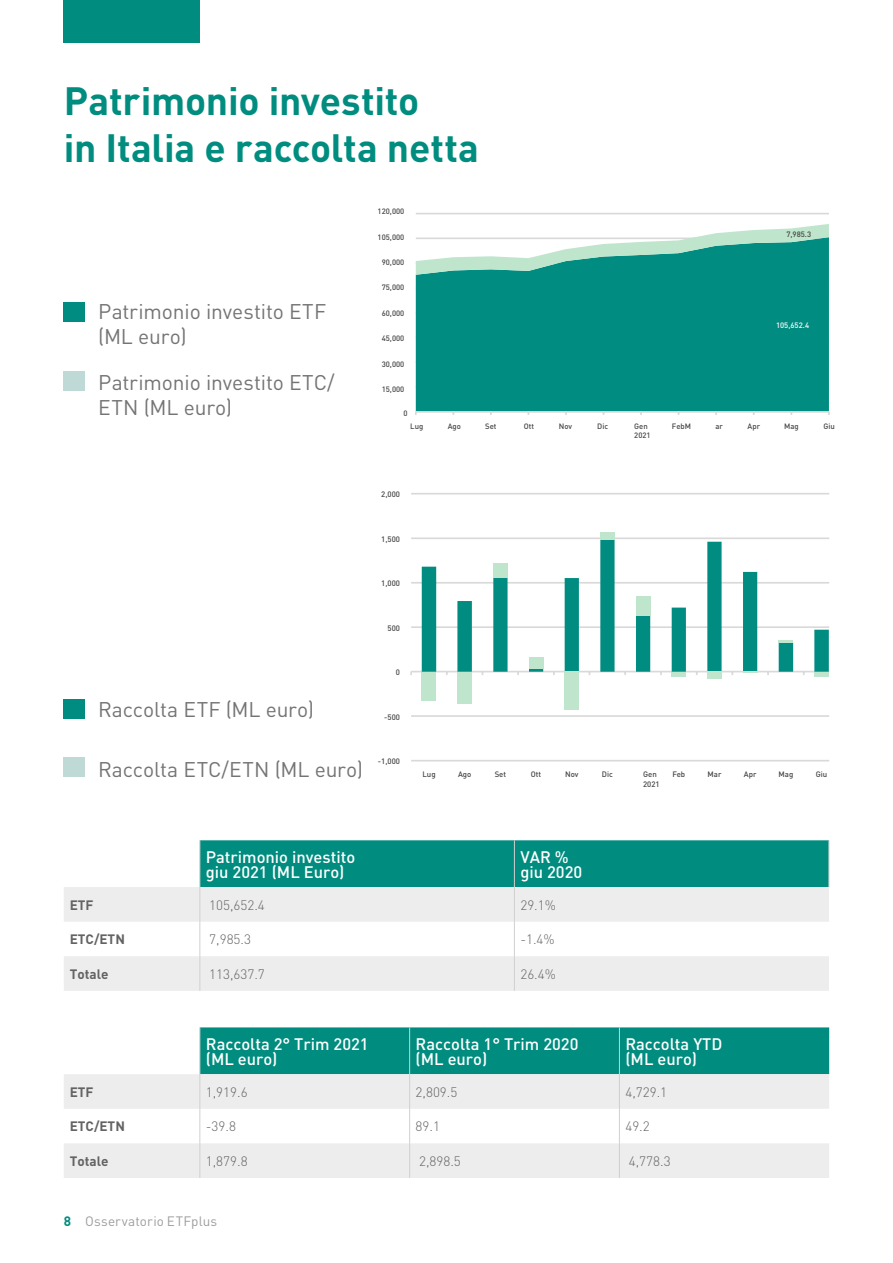
<style>
.page{position:relative;width:893px;height:1263px;background:#fff}
.page>*{position:absolute;margin:0;border:0;box-sizing:border-box;transform-origin:0 0}
.t1{font:700 39px/46.8px "DIN Pro";letter-spacing:-.005em;color:#008d7f}
.t2{font:21px/25.2px "DIN Pro";letter-spacing:-.005em;color:#747474}
.t3{font:500 16.5px/15px "DIN Pro";color:#fff}
.t4{font:300 13.5px "DIN Pro";color:#646363}
.t5{font:700 13.5px "DIN Pro";color:#646363}
.t6{font:13.5px "DIN Pro";letter-spacing:.015em;color:#9d9d9c}
.t7{font:500 7.8px/9.3px "DIN Pro";color:#454545}
.t8{font:500 7.65px/9.3px "DIN Pro";color:#454545}
.t9{font:500 7.65px "DIN Pro";color:#fff}
.s1{font-weight:700;color:#008d7f}
</style>
<div class="page">
<hr style="left:416px;top:213px;width:413px;height:1px;background:#d9d9d9">
<div style="left:416px;top:275px;width:413px;height:136px;background:#008c80"></div>
<svg style="left:416px;top:224px;width:413px;height:51px"></svg>
<hr style="left:416px;top:411px;width:413px;height:2px;background:#d9d9d9">
<hr style="left:411px;top:760px;width:418px;height:1px;background:#d9d9d9">
<hr style="left:411px;top:715px;width:418px;height:2px;background:#d9d9d9">
<hr style="left:411px;top:626px;width:418px;height:2px;background:#d9d9d9">
<hr style="left:411px;top:582px;width:418px;height:2px;background:#d9d9d9">
<hr style="left:411px;top:537px;width:418px;height:2px;background:#d9d9d9">
<hr style="left:411px;top:493px;width:418px;height:1px;background:#d9d9d9">
<hr style="left:411px;top:671px;width:418px;height:1px;background:#d9d9d9">
<svg style="left:422px;top:540px;width:407px;height:132px"></svg>
<div style="left:422px;top:672px;width:14px;height:28px;background:#bfe6cc"></div>
<div style="left:457px;top:672px;width:15px;height:31px;background:#bfe6cc"></div>
<div style="left:493px;top:564px;width:15px;height:14px;background:#bfe6cc"></div>
<div style="left:529px;top:657px;width:14px;height:12px;background:#bfe6cc"></div>
<div style="left:565px;top:672px;width:14px;height:38px;background:#bfe6cc"></div>
<div style="left:600px;top:532px;width:15px;height:8px;background:#bfe6cc"></div>
<div style="left:636px;top:596px;width:14px;height:20px;background:#bfe6cc"></div>
<hr style="left:672px;top:672px;width:14px;height:4px;background:#bfe6cc">
<div style="left:707px;top:672px;width:15px;height:7px;background:#bfe6cc"></div>
<svg style="left:743px;top:672px;width:14px;height:1px"></svg>
<hr style="left:779px;top:640px;width:14px;height:3px;background:#bfe6cc">
<hr style="left:814px;top:672px;width:15px;height:4px;background:#bfe6cc">
<div style="left:64px;top:757px;width:21px;height:19px;background:#bfd9d6"></div>
<div style="left:64px;top:371px;width:21px;height:20px;background:#bfd9d6"></div>
<div style="left:64px;top:699px;width:21px;height:19px;background:#008c80"></div>
<div style="left:64px;top:302px;width:21px;height:20px;background:#008c80"></div>
<div style="left:201px;top:1027px;width:628px;height:47px;background:#008d7f"></div>
<svg style="left:64px;top:1074px;width:765px;height:104px;fill:#ededed"></svg>
<hr style="left:200px;top:1027px;width:1px;height:47px;background:#d0d0d0">
<hr style="left:409px;top:1027px;width:1px;height:47px;background:#d0d0d0">
<hr style="left:619px;top:1027px;width:1px;height:47px;background:#d0d0d0">
<hr style="left:200px;top:1074px;width:1px;height:35px;background:#d0d0d0">
<hr style="left:409px;top:1074px;width:1px;height:35px;background:#d0d0d0">
<hr style="left:619px;top:1074px;width:1px;height:35px;background:#d0d0d0">
<hr style="left:200px;top:1109px;width:1px;height:34px;background:#d0d0d0">
<hr style="left:409px;top:1109px;width:1px;height:34px;background:#d0d0d0">
<hr style="left:619px;top:1109px;width:1px;height:34px;background:#d0d0d0">
<hr style="left:200px;top:1143px;width:1px;height:35px;background:#d0d0d0">
<hr style="left:409px;top:1143px;width:1px;height:35px;background:#d0d0d0">
<hr style="left:619px;top:1143px;width:1px;height:35px;background:#d0d0d0">
<div style="left:201px;top:840px;width:628px;height:47px;background:#008d7f"></div>
<svg style="left:64px;top:887px;width:765px;height:104px;fill:#ededed"></svg>
<hr style="left:200px;top:840px;width:1px;height:47px;background:#d0d0d0">
<hr style="left:514px;top:840px;width:1px;height:47px;background:#d0d0d0">
<hr style="left:829px;top:840px;width:1px;height:47px;background:#d0d0d0">
<hr style="left:200px;top:887px;width:1px;height:35px;background:#d0d0d0">
<hr style="left:200px;top:922px;width:1px;height:34px;background:#d0d0d0">
<hr style="left:200px;top:956px;width:1px;height:35px;background:#d0d0d0">
<hr style="left:514px;top:887px;width:1px;height:35px;background:#d0d0d0">
<hr style="left:514px;top:922px;width:1px;height:34px;background:#d0d0d0">
<hr style="left:514px;top:956px;width:1px;height:35px;background:#d0d0d0">
<div style="left:64px;top:0;width:136px;height:43px;background:#008d7f"></div>
<h1 class="t1" style="left:64px;top:73px;width:417px">Patrimonio investito<br>in Italia e raccolta netta</h1>
<p class="t2" style="left:98px;top:297px;width:229px">Patrimonio investito ETF (ML euro)</p>
<p class="t2" style="left:98px;top:367px;width:238px">Patrimonio investito ETC/<br>ETN (ML euro)</p>
<p class="t8" style="left:378px;top:206px;width:28px">120,000</p>
<p class="t8" style="left:378px;top:231px;width:28px">105,000</p>
<p class="t8" style="left:382px;top:257px;width:24px">90,000</p>
<p class="t8" style="left:382px;top:282px;width:24px">75,000</p>
<p class="t8" style="left:382px;top:308px;width:24px">60,000</p>
<p class="t8" style="left:382px;top:333px;width:24px">45,000</p>
<p class="t8" style="left:382px;top:358px;width:24px">30,000</p>
<p class="t8" style="left:382px;top:384px;width:24px">15,000</p>
<p class="t8" style="left:404px;top:408px;width:6px">0</p>
<p class="t8" style="left:786px;top:229px;width:26px">7,985.3</p>
<p class="t9" style="left:776px;top:319px;width:35px">105,652.4</p>
<p class="t8" style="left:410px;top:420px;width:15px">Lug</p>
<p class="t8" style="left:448px;top:420px;width:15px">Ago</p>
<p class="t8" style="left:485px;top:420px;width:13px">Set</p>
<p class="t8" style="left:524px;top:420px;width:12px">Ott</p>
<p class="t8" style="left:559px;top:420px;width:15px">Nov</p>
<p class="t8" style="left:597px;top:420px;width:12px">Dic</p>
<p class="t8" style="left:634px;top:420px;width:18px">Gen<br>2021</p>
<p class="t8" style="left:672px;top:420px;width:20px">FebM</p>
<p class="t8" style="left:715px;top:420px;width:9px">ar</p>
<p class="t8" style="left:748px;top:420px;width:14px">Apr</p>
<p class="t8" style="left:784px;top:420px;width:16px">Mag</p>
<p class="t8" style="left:823px;top:420px;width:13px">Giu</p>
<p class="t2" style="left:98px;top:695px;width:217px">Raccolta ETF (ML euro)</p>
<p class="t2" style="left:98px;top:755px;width:266px">Raccolta ETC/ETN (ML euro)</p>
<p class="t7" style="left:381px;top:489px;width:20px">2,000</p>
<p class="t7" style="left:381px;top:533px;width:20px">1,500</p>
<p class="t7" style="left:381px;top:578px;width:20px">1,000</p>
<p class="t7" style="left:388px;top:622px;width:14px">500</p>
<p class="t7" style="left:396px;top:667px;width:6px">0</p>
<p class="t7" style="left:384px;top:711px;width:17px">-500</p>
<p class="t7" style="left:378px;top:756px;width:24px">-1,000</p>
<p class="t7" style="left:422px;top:769px;width:15px">Lug</p>
<p class="t7" style="left:458px;top:769px;width:15px">Ago</p>
<p class="t7" style="left:495px;top:769px;width:13px">Set</p>
<p class="t7" style="left:531px;top:769px;width:12px">Ott</p>
<p class="t7" style="left:565px;top:769px;width:15px">Nov</p>
<p class="t7" style="left:602px;top:769px;width:13px">Dic</p>
<p class="t7" style="left:643px;top:769px;width:18px">Gen<br>2021</p>
<p class="t7" style="left:672px;top:769px;width:14px">Feb</p>
<p class="t7" style="left:707px;top:769px;width:15px">Mar</p>
<p class="t7" style="left:744px;top:769px;width:14px">Apr</p>
<p class="t7" style="left:779px;top:769px;width:16px">Mag</p>
<p class="t7" style="left:816px;top:769px;width:13px">Giu</p>
<p class="t3" style="left:206px;top:847px;width:151px">Patrimonio investito giu 2021 (ML Euro)</p>
<p class="t3" style="left:520px;top:847px;width:63px">VAR % giu 2020</p>
<p class="t5" style="left:70px;top:893px;width:25px">ETF</p>
<p class="t4" style="left:209px;top:894px;width:57px">105,652.4</p>
<p class="t4" style="left:520px;top:894px;width:37px">29.1%</p>
<p class="t5" style="left:70px;top:928px;width:57px">ETC/ETN</p>
<p class="t4" style="left:209px;top:929px;width:43px">7,985.3</p>
<p class="t4" style="left:520px;top:929px;width:36px">-1.4%</p>
<p class="t5" style="left:70px;top:962px;width:40px">Totale</p>
<p class="t4" style="left:209px;top:963px;width:57px">113,637.7</p>
<p class="t4" style="left:520px;top:963px;width:37px">26.4%</p>
<p class="t3" style="left:206px;top:1034px;width:164px">Raccolta 2° Trim 2021 (ML euro)</p>
<p class="t3" style="left:416px;top:1034px;width:164px">Raccolta 1° Trim 2020 (ML euro)</p>
<p class="t3" style="left:625px;top:1034px;width:99px">Raccolta YTD (ML euro)</p>
<p class="t5" style="left:70px;top:1080px;width:25px">ETF</p>
<p class="t4" style="left:206px;top:1081px;width:43px">1,919.6</p>
<p class="t4" style="left:416px;top:1081px;width:43px">2,809.5</p>
<p class="t4" style="left:625px;top:1081px;width:43px">4,729.1</p>
<p class="t5" style="left:70px;top:1115px;width:57px">ETC/ETN</p>
<p class="t4" style="left:206px;top:1116px;width:32px">-39.8</p>
<p class="t4" style="left:416px;top:1116px;width:26px">89.1</p>
<p class="t4" style="left:625px;top:1116px;width:26px">49.2</p>
<p class="t5" style="left:70px;top:1150px;width:40px">Totale</p>
<p class="t4" style="left:206px;top:1150px;width:43px">1,879.8</p>
<p class="t4" style="left:419px;top:1150px;width:43px">2,898.5</p>
<p class="t4" style="left:629px;top:1150px;width:43px">4,778.3</p>
<p class="t6" style="left:64px;top:1211px;width:155px"><span class="s1">8</span> Osservatorio ETFplus</p>
</div>
